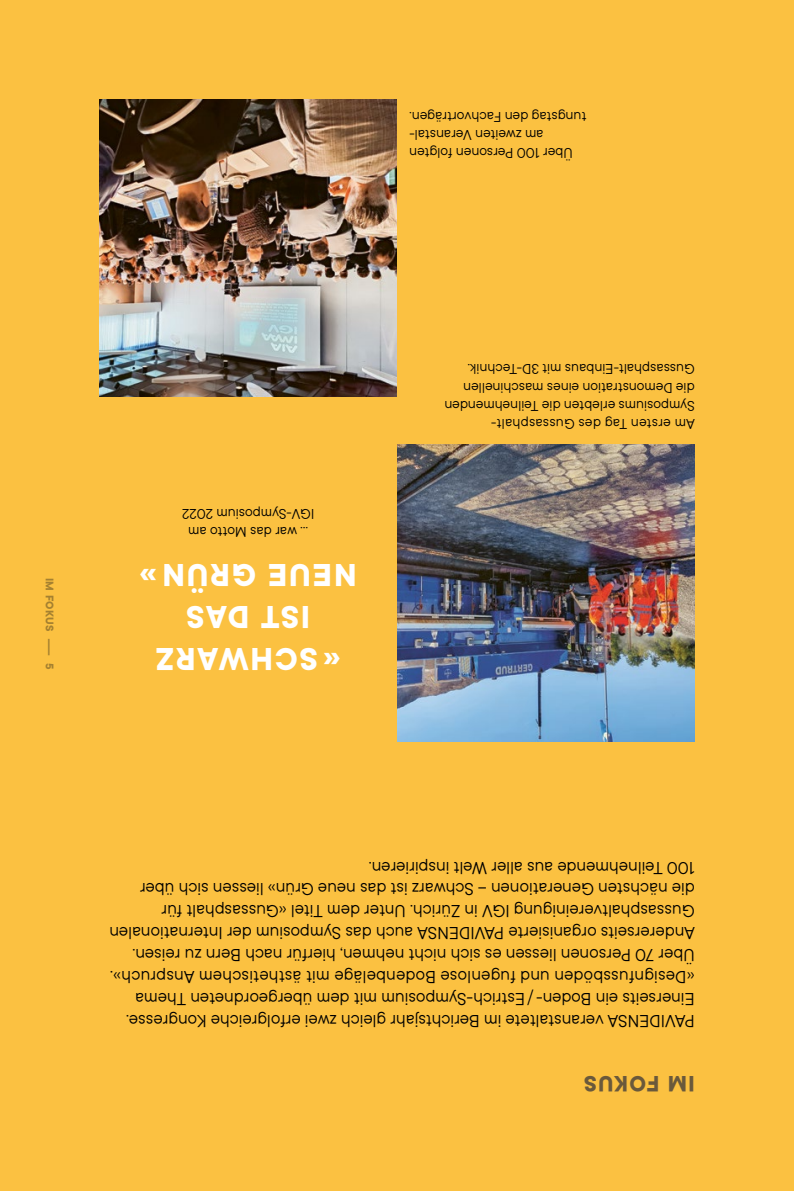
<style>
.page{position:relative;width:794px;height:1191px;background:#fbc141}
.page>*{position:absolute;margin:0;border:0;box-sizing:border-box;transform-origin:0 0}
.t1{font:700 35px/42px "TT Commons Classic";letter-spacing:.05em;color:#fff;text-align:center}
.t2{font:700 24.5px "TT Commons Classic";letter-spacing:.05em;color:#6a593b}
.t3{font:19.25px/21.9px "TT Commons Classic";color:#000}
.t4{font:15.75px/18.4px "TT Commons Classic";color:#000;text-align:center}
.t5{font:700 12.25px "TT Commons Classic";letter-spacing:.03em;color:#a58130}
</style>
<div class="page">
<img style="left:99px;top:99px;width:298px;height:298px">
<img style="left:397px;top:444px;width:297px;height:298px">
<p class="t4" style="left:586px;top:163px;width:178px;text-align:right;rotate:-180deg">Über 100 Personen folgten am zweiten Veranstal&shy;tungstag den Fachvorträgen.</p>
<p class="t5" style="left:58px;top:578px;width:94px;rotate:90deg">IM FOKUS — 5</p>
<p class="t4" style="left:314px;top:542px;width:134px;rotate:-180deg">... war das Motto am<br>IGV-Symposium 2022</p>
<h1 class="t1" style="left:357px;top:681px;width:219px;rotate:-180deg">«SCHWARZ<br>IST DAS<br>NEUE GRÜN»</h1>
<p class="t4" style="left:694px;top:434px;width:252px;text-align:left;rotate:-180deg">Am ersten Tag des Gussasphalt-Symposiums erlebten die Teilnehmenden die Demonstration eines maschinellen Gussasphalt-Einbaus mit 3D-Technik.</p>
<p class="t3" style="left:694px;top:1032px;width:587px;rotate:-180deg">PAVIDENSA veranstaltete im Berichtsjahr gleich zwei erfolgreiche Kongresse.<br>Einerseits ein Boden-/ Estrich-Symposium mit dem übergeordneten Thema «Designfussböden und fugenlose Bodenbeläge mit ästhetischem Anspruch».<br>Über 70 Personen liessen es sich nicht nehmen, hierfür nach Bern zu reisen.<br>Andererseits organisierte PAVIDENSA auch das Symposium der Internationalen Gussasphaltvereinigung IGV in Zürich. Unter dem Titel «Gussasphalt für<br>die nächsten Generationen – Schwarz ist das neue Grün» liessen sich über 100 Teilnehmende aus aller Welt inspirieren.</p>
<p class="t2" style="left:694px;top:1100px;width:112px;rotate:-180deg">IM FOKUS</p>
</div>
